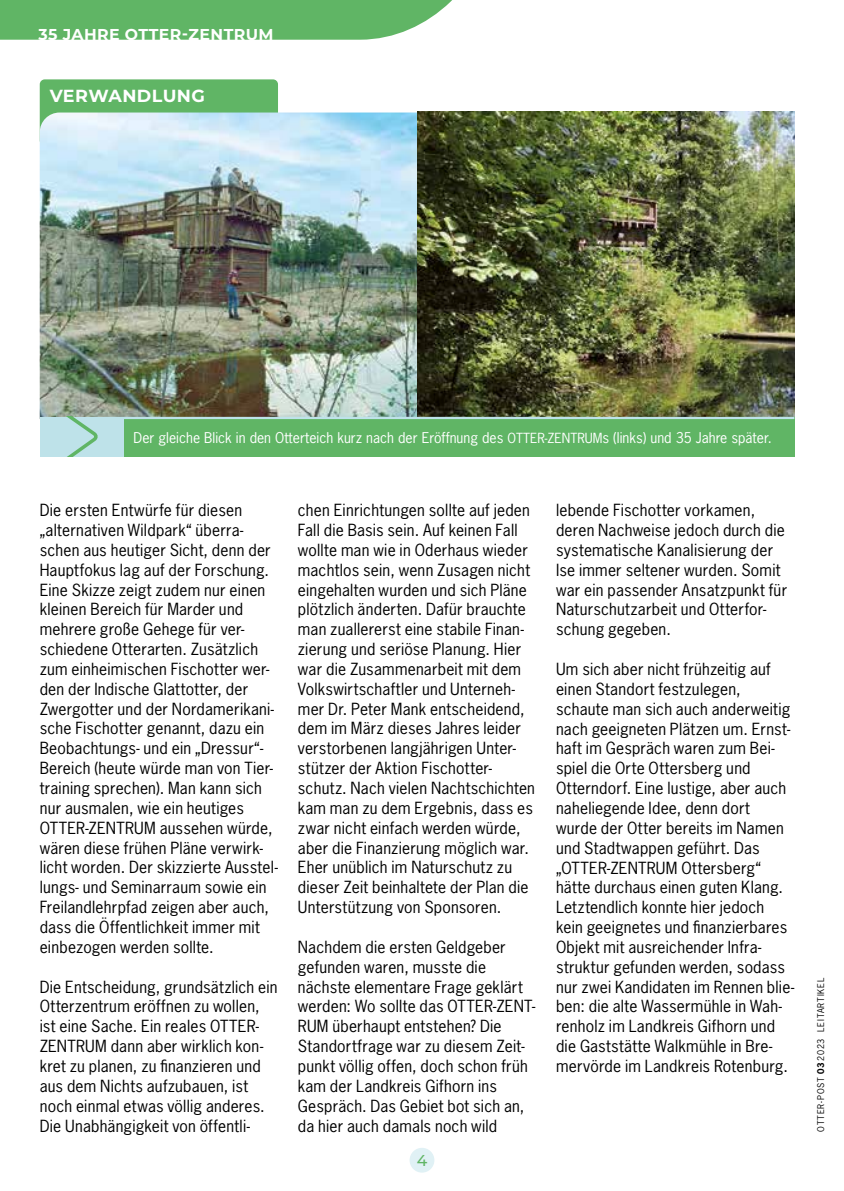
<style>
.page{position:relative;width:844px;height:1191px;background:#fff}
.page>*{position:absolute;margin:0;border:0;box-sizing:border-box;transform-origin:0 0}
.t1{font:700 17.5px "Montserrat";letter-spacing:.025em;color:#fff}
.t2{font:15.75px/19.8px "News Gothic Std";letter-spacing:.015em;color:#000}
.t3{font:700 15.75px "Montserrat";letter-spacing:.025em;color:#fff}
.t4{font:500 15.75px "Montserrat";color:#60b565}
.t5{font:14px "News Gothic Std";color:#fff}
.t6{font:8.75px "News Gothic Std";letter-spacing:.1em;color:#000}
.s1{font-size:13.12px}
.s2{font-weight:700}
</style>
<div class="page">
<div style="left:409px;top:1147px;width:25px;height:25px;background:#e0f1f5;border-radius:50%"></div>
<div style="left:40px;top:79px;width:238px;height:66px;background:#60b565;border-radius:5px"></div>
<img style="left:40px;top:112px;width:754px;height:305px">
<svg style="left:0;top:0;width:452px;height:40px;background:#6aba6f"></svg>
<div style="left:121px;top:417px;width:673px;height:39px;background:#60b565"></div>
<div style="left:40px;top:417px;width:84px;height:39px;background:#bee2e9"></div>
<svg style="left:67px;top:417px;width:31px;height:39px"></svg>
<hr style="left:104px;top:417px;width:690px;height:2px;background:#bee2e9">
<p class="t3" style="left:39px;top:23px;width:236px">35 JAHRE OTTER-ZENTRUM</p>
<p class="t1" style="left:50px;top:83px;width:157px">VERWANDLUNG</p>
<p class="t5" style="left:134px;top:429px;width:639px">Der gleiche Blick in den Otterteich kurz nach der Eröffnung des <span class="s1">OTTER-ZENTRUM</span>s (links) und 35 Jahre später.</p>
<p class="t2" style="left:40px;top:500px;width:239px">Die ersten Entwürfe für diesen „alternativen Wildpark“ überra&shy;schen aus heutiger Sicht, denn der Hauptfokus lag auf der Forschung.<br>Eine Skizze zeigt zudem nur einen kleinen Bereich für Marder und mehrere große Gehege für ver&shy;schiedene Otterarten. Zusätzlich zum einheimischen Fischotter wer&shy;den der Indische Glattotter, der Zwergotter und der Nordamerikani&shy;sche Fischotter genannt, dazu ein Beobachtungs- und ein „Dressur“- Bereich (heute würde man von Tier&shy;training sprechen). Man kann sich nur ausmalen, wie ein heutiges OTTER-ZENTRUM aussehen würde, wären diese frühen Pläne verwirk&shy;licht worden. Der skizzierte Ausstel&shy;lungs- und Seminarraum sowie ein Freilandlehrpfad zeigen aber auch, dass die Öffentlichkeit immer mit einbezogen werden sollte.</p>
<p class="t2" style="left:40px;top:976px;width:239px">Die Entscheidung, grundsätzlich ein Otterzentrum eröffnen zu wollen, ist eine Sache. Ein reales OTTER-ZENTRUM dann aber wirklich kon&shy;kret zu planen, zu finanzieren und aus dem Nichts aufzubauen, ist noch einmal etwas völlig anderes.<br>Die Unabhängigkeit von öffentli-</p>
<p class="t2" style="left:298px;top:500px;width:238px">chen Einrichtungen sollte auf jeden Fall die Basis sein. Auf keinen Fall wollte man wie in Oderhaus wieder machtlos sein, wenn Zusagen nicht eingehalten wurden und sich Pläne plötzlich änderten. Dafür brauchte man zuallererst eine stabile Finan&shy;zierung und seriöse Planung. Hier war die Zusammenarbeit mit dem Volkswirtschaftler und Unterneh&shy;mer Dr. Peter Mank entscheidend, dem im März dieses Jahres leider verstorbenen langjährigen Unter&shy;stützer der Aktion Fischotter&shy;schutz. Nach vielen Nachtschichten kam man zu dem Ergebnis, dass es zwar nicht einfach werden würde, aber die Finanzierung möglich war.<br>Eher unüblich im Naturschutz zu dieser Zeit beinhaltete der Plan die Unterstützung von Sponsoren.</p>
<p class="t2" style="left:298px;top:937px;width:239px">Nachdem die ersten Geldgeber gefunden waren, musste die nächste elementare Frage geklärt werden: Wo sollte das OTTER-ZENT-<br>RUM überhaupt entstehen? Die<br>Standortfrage war zu diesem Zeit&shy;punkt völlig offen, doch schon früh kam der Landkreis Gifhorn ins<br>Gespräch. Das Gebiet bot sich an, da hier auch damals noch wild</p>
<p class="t4" style="left:416px;top:1149px;width:12px">4</p>
<p class="t2" style="left:556px;top:500px;width:232px">lebende Fischotter vorkamen, deren Nachweise jedoch durch die systematische Kanalisierung der<br>Ise immer seltener wurden. Somit war ein passender Ansatzpunkt für<br>Naturschutzarbeit und Otterfor&shy;schung gegeben.</p>
<p class="t2" style="left:556px;top:659px;width:240px">Um sich aber nicht frühzeitig auf einen Standort festzulegen, schaute man sich auch anderweitig nach geeigneten Plätzen um. Ernst&shy;haft im Gespräch waren zum Bei&shy;spiel die Orte Ottersberg und<br>Otterndorf. Eine lustige, aber auch naheliegende Idee, denn dort wurde der Otter bereits im Namen und Stadtwappen geführt. Das „OTTER-ZENTRUM Ottersberg“ hätte durchaus einen guten Klang.<br>Letztendlich konnte hier jedoch kein geeignetes und finanzierbares<br>Objekt mit ausreichender Infra&shy;struktur gefunden werden, sodass nur zwei Kandidaten im Rennen blie&shy;ben: die alte Wassermühle in Wah&shy;renholz im Landkreis Gifhorn und die Gaststätte Walkmühle in Bre&shy;mervörde im Landkreis Rotenburg.</p>
<p class="t6" style="left:815px;top:1032px;width:56px;rotate:-90deg">LEITARTIKEL</p>
<p class="t6" style="left:815px;top:1132px;width:95px;rotate:-90deg">OTTER-POST <span class="s2">03</span>2023</p>
</div>
